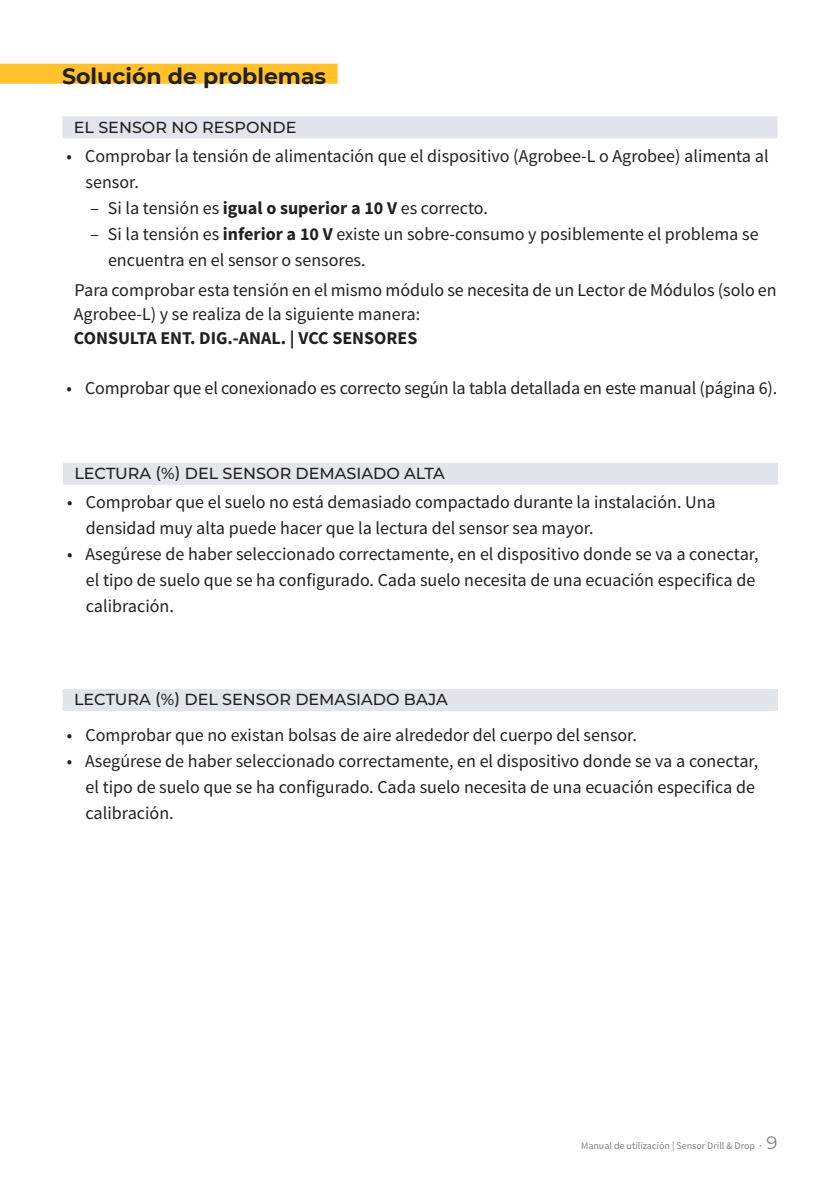
<style>
.page{position:relative;width:840px;height:1191px;background:#fff}
.page>*{position:absolute;margin:0;border:0;box-sizing:border-box;transform-origin:0 0}
.t1{font:700 22px "Montserrat";color:#231f20}
.t2{font:18px/26px "Source Sans Pro";color:#231f20}
.t3{font:700 18px "Source Sans Pro";color:#231f20}
.t4{font:500 16px "Montserrat";color:#231f20}
.t5{font:10px "Source Sans Pro";color:#808285}
.s1{font-weight:700}
.s2{font-weight:600}
.s3{font-family:"Montserrat";font-size:18px}
</style>
<div class="page">
<div style="left:0;top:64px;width:337px;height:20px;background:#ffc22c"></div>
<div style="left:62px;top:116px;width:715px;height:22px;background:#e3e5ed"></div>
<div style="left:63px;top:689px;width:714px;height:22px;background:#e3e5ed"></div>
<div style="left:63px;top:463px;width:714px;height:22px;background:#e3e5ed"></div>
<p class="t1" style="left:62px;top:60px;width:265px">Solución de problemas</p>
<p class="t4" style="left:74px;top:116px;width:224px">EL SENSOR NO RESPONDE</p>
<p class="t2" style="left:67px;top:143px;width:703px">• Comprobar la tensión de alimentación que el dispositivo (Agrobee-L o Agrobee) alimenta al</p>
<p class="t2" style="left:86px;top:169px;width:55px">sensor.</p>
<p class="t2" style="left:90px;top:195px;width:399px">‒ Si la tensión es <span class="s1">igual o superior a 10 V</span> es correcto.</p>
<p class="t2" style="left:90px;top:221px;width:669px">‒ Si la tensión es <span class="s1">inferior a 10 V</span> existe un sobre-consumo y posiblemente el problema se</p>
<p class="t2" style="left:108px;top:247px;width:259px">encuentra en el sensor o sensores.</p>
<p class="t2" style="left:74px;top:279px;width:704px;line-height:24px">Para comprobar esta tensión en el mismo módulo se necesita de un Lector de Módulos (solo en<br>Agrobee-L) y se realiza de la siguiente manera:</p>
<p class="t3" style="left:74px;top:327px;width:344px">CONSULTA ENT. DIG.-ANAL. | VCC SENSORES</p>
<p class="t2" style="left:67px;top:375px;width:711px">• Comprobar que el conexionado es correcto según la tabla detallada en este manual (página 6).</p>
<p class="t4" style="left:74px;top:462px;width:372px">LECTURA (%) DEL SENSOR DEMASIADO ALTA</p>
<p class="t2" style="left:86px;top:490px;width:631px;text-indent:-19px">• Comprobar que el suelo no está demasiado compactado durante la instalación. Una densidad muy alta puede hacer que la lectura del sensor sea mayor.</p>
<p class="t2" style="left:86px;top:542px;width:673px;text-indent:-19px">• Asegúrese de haber seleccionado correctamente, en el dispositivo donde se va a conectar, el tipo de suelo que se ha configurado. Cada suelo necesita de una ecuación especifica de calibración.</p>
<p class="t4" style="left:74px;top:688px;width:375px">LECTURA (%) DEL SENSOR DEMASIADO BAJA</p>
<p class="t2" style="left:67px;top:722px;width:571px">• Comprobar que no existan bolsas de aire alrededor del cuerpo del sensor.</p>
<p class="t2" style="left:86px;top:748px;width:673px;text-indent:-19px">• Asegúrese de haber seleccionado correctamente, en el dispositivo donde se va a conectar, el tipo de suelo que se ha configurado. Cada suelo necesita de una ecuación especifica de calibración.</p>
<p class="t5" style="left:580px;top:1139px;width:198px">Manual de utilización | Sensor Drill &amp; Drop <span class="s2">·</span> <span class="s3">9</span></p>
</div>
